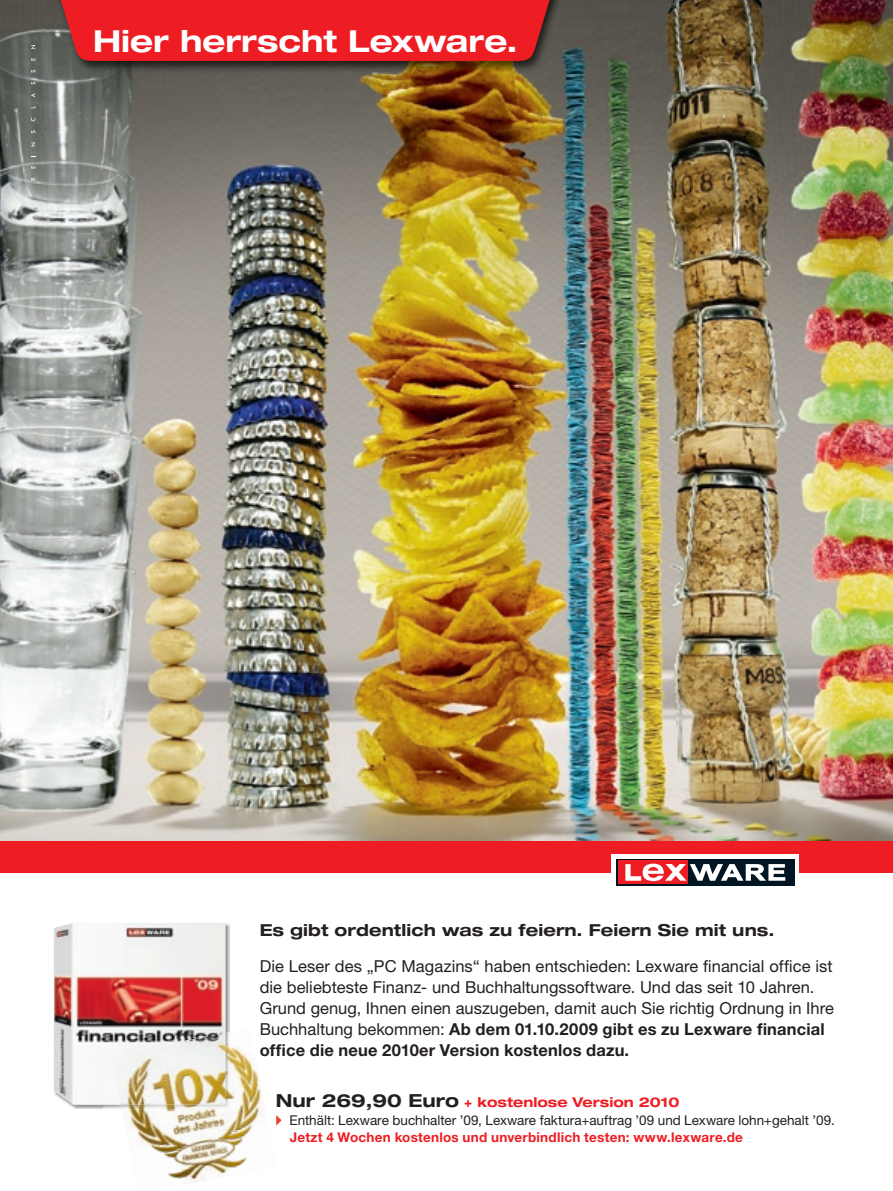
<style>
.page{position:relative;width:893px;height:1191px;background:#fff}
.page>*{position:absolute;margin:0;border:0;box-sizing:border-box;transform-origin:0 0}
.t1{font:700 expanded 30.3px "Helvetica Neue LT";color:#fff}
.t2{font:16.5px/21px "Helvetica Neue LT";letter-spacing:.005em;color:#231f20}
.t3{font:700 expanded 16.5px "Helvetica Neue LT";letter-spacing:.005em;color:#231f20}
.t4{font:13.5px "Helvetica Neue LT";color:#231f20}
.t5{font:700 13.5px "Helvetica Neue LT";letter-spacing:.02em;color:#ee1d23}
.t6{font:700 expanded 13.5px "Helvetica Neue LT";color:#ee1d23}
.s1{font-weight:700}
.s2{font-size:18px;color:#231f20}
</style>
<div class="page">
<img style="left:0;top:0;width:893px;height:841px">
<img style="left:46px;top:0;width:524px;height:73px">
<svg style="left:50px;top:0;width:511px;height:61px;background:#e12126"></svg>
<img style="left:53px;top:923px;width:177px;height:186px">
<img style="left:54px;top:923px;width:171px;height:181px">
<img style="left:103px;top:1037px;width:98px;height:72px">
<svg style="left:276px;top:1115px;width:5px;height:10px"></svg>
<svg style="left:225px;top:1032px;width:5px;height:10px"></svg>
<img style="left:111px;top:1033px;width:114px;height:42px">
<img style="left:230px;top:1045px;width:30px;height:36px">
<img style="left:128px;top:1109px;width:41px;height:33px">
<img style="left:169px;top:1109px;width:48px;height:33px">
<img style="left:217px;top:1081px;width:45px;height:50px">
<img style="left:141px;top:1142px;width:35px;height:37px">
<img style="left:176px;top:1133px;width:46px;height:51px">
<img style="left:222px;top:1124px;width:40px;height:52px">
<img style="left:201px;top:1042px;width:29px;height:67px">
<img style="left:115px;top:1037px;width:110px;height:52px">
<img style="left:118px;top:1068px;width:107px;height:36px">
<svg style="left:260px;top:1132px;width:2px;height:10px"></svg>
<svg style="left:31px;top:177px;width:4px;height:3px"></svg>
<svg style="left:31px;top:143px;width:4px;height:3px"></svg>
<svg style="left:31px;top:130px;width:4px;height:3px"></svg>
<svg style="left:31px;top:118px;width:4px;height:3px"></svg>
<svg style="left:31px;top:93px;width:4px;height:4px"></svg>
<svg style="left:31px;top:70px;width:4px;height:3px"></svg>
<svg style="left:31px;top:45px;width:4px;height:4px"></svg>
<div style="left:0;top:841px;width:893px;height:31px;background:#ee1d23"></div>
<div style="left:612px;top:854px;width:187px;height:36px;background:#fff"></div>
<div style="left:616px;top:859px;width:178px;height:27px;background:#011622"></div>
<div style="left:618px;top:860px;width:70px;height:24px;background:#ee1d23"></div>
<svg style="left:625px;top:863px;width:160px;height:18px"></svg>
<h1 class="t1" style="left:93px;top:22px;width:426px">Hier herrscht Lexware.</h1>
<p class="t3" style="left:260px;top:920px;width:516px">Es gibt ordentlich was zu feiern. Feiern Sie mit uns.</p>
<p class="t2" style="left:260px;top:955px;width:576px">Die Leser des „PC Magazins“ haben entschieden: Lexware financial office ist die beliebteste Finanz- und Buchhaltungssoftware. Und das seit 10 Jahren.<br>Grund genug, Ihnen einen auszugeben, damit auch Sie richtig Ordnung in Ihre Buchhaltung bekommen: <span class="s1">Ab dem 01.10.2009 gibt es zu Lexware financial office die neue 2010er Version kostenlos dazu.</span></p>
<p class="t6" style="left:276px;top:1093px;width:405px"><span class="s2">Nur 269,90 Euro</span> + kostenlose Version 2010</p>
<p class="t4" style="left:290px;top:1112px;width:547px">Enthält: Lexware buchhalter ’09, Lexware faktura+auftrag ’09 und Lexware lohn+gehalt ’09.</p>
<p class="t5" style="left:290px;top:1128px;width:455px">Jetzt 4 Wochen kostenlos und unverbindlich testen: www.lexware.de</p>
</div>
